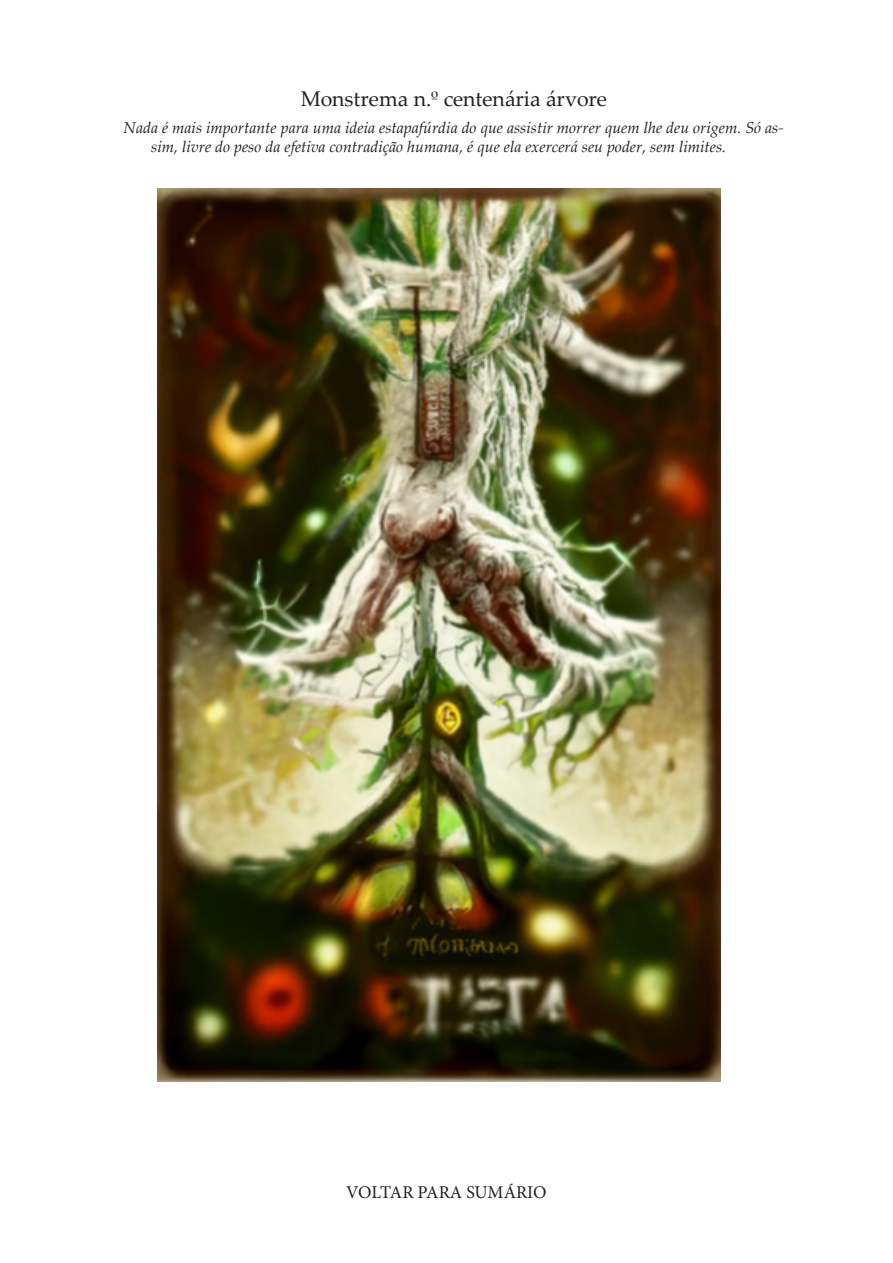
<style>
.page{position:relative;width:893px;height:1263px;background:#fff}
.page>*{position:absolute;margin:0;border:0;box-sizing:border-box;transform-origin:0 0}
.t1{font:21.15px "Palatino Linotype";color:#231f20}
.t2{font:18px "Minion Pro";letter-spacing:-.01em;color:#231f20}
.t3{font:italic 15.9px/19px "Palatino Linotype";color:#231f20}
</style>
<div class="page">
<img style="left:158px;top:189px;width:562px;height:892px">
<p class="t1" style="left:301px;top:84px;width:308px">Monstrema n.º centenária árvore</p>
<p class="t3" style="left:151px;top:118px;width:634px;text-indent:-28px">Nada é mais importante para uma ideia estapafúrdia do que assistir morrer quem lhe deu origem. Só as&shy;sim, livre do peso da efetiva contradição humana, é que ela exercerá seu poder, sem limites.</p>
<p class="t2" style="left:346px;top:1180px;width:202px">VOLTAR PARA SUMÁRIO</p>
</div>
